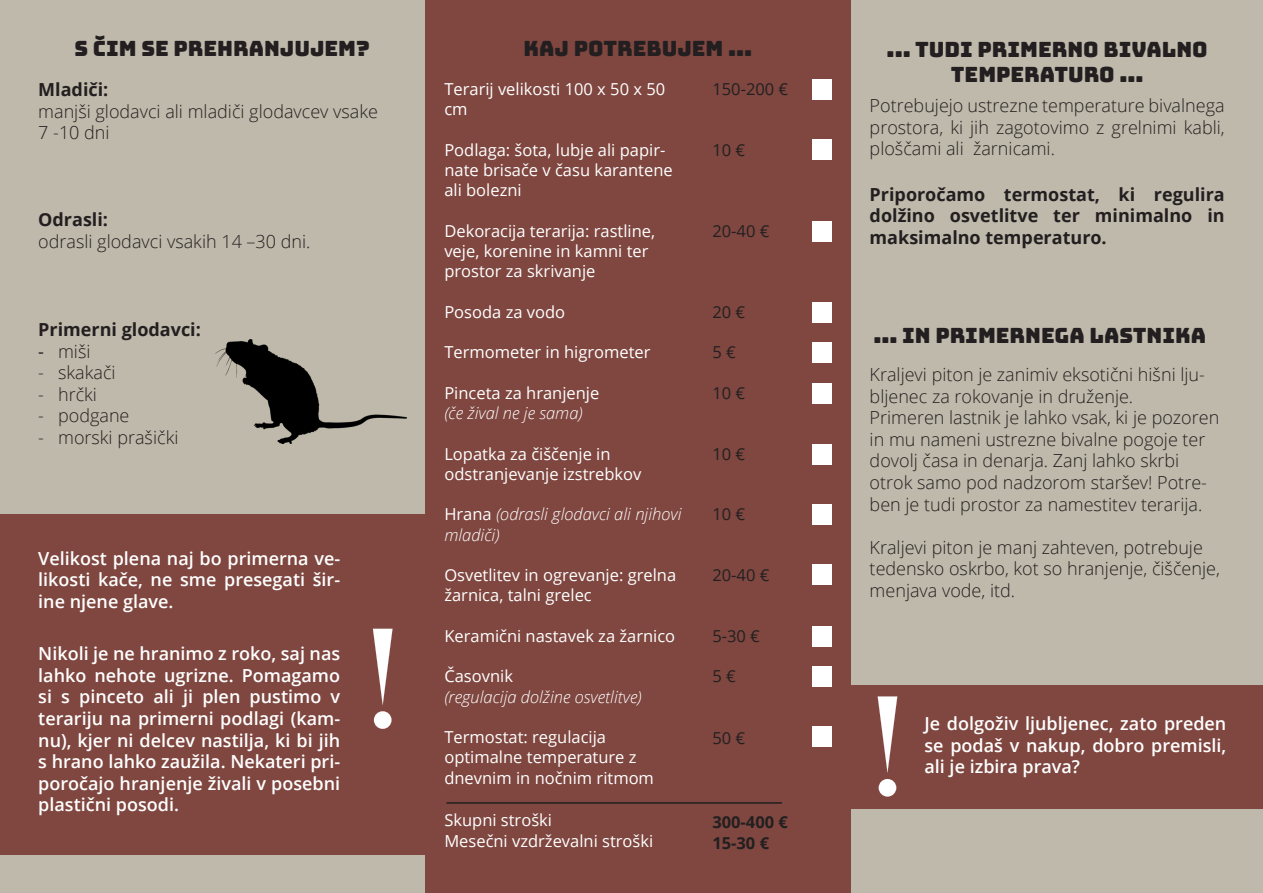
<style>
.page{position:relative;width:1263px;height:893px;background:#fff}
.page>*{position:absolute;margin:0;border:0;box-sizing:border-box;transform-origin:0 0}
.t1{font:21px "Bungee";color:#231f20}
.t2{font:300 18px/21.6px "Open Sans";color:#231f20}
.t3{font:600 18px/21.6px "Open Sans";color:#fff;text-align:justify}
.t4{font:700 18px/21.6px "Open Sans";color:#231f20;text-align:justify}
.t5{font:16.5px/20.2px "Open Sans";color:#fff}
.t6{font:italic 300 16.5px/20.2px "Open Sans";color:#fff}
.t7{font:16.5px "Open Sans";color:#231f20}
.t8{font:700 16.5px "Open Sans";color:#231f20}
.s1{font-weight:400;font-style:normal}
.s2{font-weight:400}
</style>
<div class="page">
<div style="left:0;top:0;width:425px;height:893px;background:#beb9aa"></div>
<div style="left:850px;top:0;width:413px;height:893px;background:#beb9aa"></div>
<div style="left:0;top:514px;width:425px;height:341px;background:#7f4740"></div>
<div style="left:425px;top:0;width:425px;height:893px;background:#7f4740"></div>
<div style="left:812px;top:80px;width:19px;height:20px;background:#fff"></div>
<div style="left:812px;top:140px;width:19px;height:20px;background:#fff"></div>
<div style="left:812px;top:222px;width:19px;height:20px;background:#fff"></div>
<div style="left:812px;top:302px;width:19px;height:21px;background:#fff"></div>
<div style="left:812px;top:342px;width:19px;height:21px;background:#fff"></div>
<div style="left:812px;top:384px;width:19px;height:20px;background:#fff"></div>
<div style="left:812px;top:444px;width:19px;height:20px;background:#fff"></div>
<div style="left:812px;top:504px;width:19px;height:21px;background:#fff"></div>
<div style="left:812px;top:565px;width:19px;height:20px;background:#fff"></div>
<div style="left:812px;top:626px;width:19px;height:20px;background:#fff"></div>
<div style="left:812px;top:666px;width:19px;height:21px;background:#fff"></div>
<div style="left:812px;top:727px;width:19px;height:20px;background:#fff"></div>
<hr style="left:446px;top:802px;width:336px;height:2px;background:#231f20">
<div style="left:850px;top:685px;width:413px;height:123px;background:#7f4740"></div>
<svg style="left:878px;top:696px;width:19px;height:77px"></svg>
<svg style="left:879px;top:779px;width:17px;height:18px"></svg>
<svg style="left:373px;top:629px;width:20px;height:76px"></svg>
<svg style="left:374px;top:711px;width:18px;height:18px"></svg>
<img style="left:216px;top:340px;width:190px;height:104px">
<p class="t1" style="left:75px;top:37px;width:297px">S ČIM SE PREHRANJUJEM?</p>
<p class="t1" style="left:524px;top:37px;width:230px">KAJ POTREBUJEM ...</p>
<p class="t4" style="left:38px;top:78px;width:72px">Mladiči:</p>
<p class="t2" style="left:38px;top:100px;width:341px">manjši glodavci ali mladiči glodavcev vsake</p>
<p class="t2" style="left:38px;top:122px;width:73px">7 -10 dni</p>
<p class="t5" style="left:444px;top:79px;width:222px">Terarij velikosti 100 x 50 x 50 cm</p>
<p class="t5" style="left:444px;top:139px;width:230px">Podlaga: šota, lubje ali papir&shy;nate brisače v času karantene ali bolezni</p>
<p class="t5" style="left:444px;top:220px;width:212px">Dekoracija terarija: rastline, veje, korenine in kamni ter prostor za skrivanje</p>
<p class="t5" style="left:444px;top:301px;width:122px">Posoda za vodo</p>
<p class="t5" style="left:444px;top:342px;width:208px">Termometer in higrometer</p>
<p class="t5" style="left:444px;top:382px;width:156px">Pinceta za hranjenje</p>
<p class="t6" style="left:444px;top:402px;width:140px">(če žival ne je sama)</p>
<p class="t5" style="left:444px;top:443px;width:168px">Lopatka za čiščenje in</p>
<p class="t5" style="left:444px;top:463px;width:199px">odstranjevanje izstrebkov</p>
<p class="t6" style="left:444px;top:504px;width:239px"><span class="s1">Hrana</span> (odrasli glodavci ali njihovi mladiči)</p>
<p class="t5" style="left:444px;top:565px;width:233px">Osvetlitev in ogrevanje: grelna žarnica, talni grelec</p>
<p class="t5" style="left:444px;top:625px;width:232px">Keramični nastavek za žarnico</p>
<p class="t5" style="left:444px;top:666px;width:70px">Časovnik</p>
<p class="t6" style="left:444px;top:686px;width:199px">(regulacija dolžine osvetlitve)</p>
<p class="t5" style="left:444px;top:727px;width:163px">Termostat: regulacija</p>
<p class="t5" style="left:444px;top:747px;width:211px">optimalne temperature z dnevnim in nočnim ritmom</p>
<p class="t5" style="left:444px;top:809px;width:109px">Skupni stroški</p>
<p class="t5" style="left:444px;top:830px;width:210px">Mesečni vzdrževalni stroški</p>
<p class="t7" style="left:712px;top:78px;width:77px">150-200 €</p>
<p class="t7" style="left:712px;top:139px;width:34px">10 €</p>
<p class="t4" style="left:38px;top:208px;width:71px">Odrasli:</p>
<p class="t2" style="left:38px;top:230px;width:274px">odrasli glodavci vsakih 14 –30 dni.</p>
<p class="t7" style="left:712px;top:220px;width:59px">20-40 €</p>
<p class="t7" style="left:712px;top:301px;width:34px">20 €</p>
<p class="t7" style="left:712px;top:341px;width:25px">5 €</p>
<p class="t7" style="left:712px;top:382px;width:34px">10 €</p>
<p class="t4" style="left:38px;top:318px;width:164px">Primerni glodavci:</p>
<p class="t2" style="left:38px;top:340px;width:54px"><span class="s2">-</span> miši</p>
<p class="t2" style="left:38px;top:361px;width:79px">- skakači</p>
<p class="t2" style="left:38px;top:383px;width:60px">- hrčki</p>
<p class="t2" style="left:38px;top:405px;width:93px">- podgane</p>
<p class="t2" style="left:38px;top:426px;width:142px">- morski prašički</p>
<p class="t7" style="left:712px;top:442px;width:34px">10 €</p>
<p class="t7" style="left:712px;top:503px;width:34px">10 €</p>
<p class="t3" style="left:38px;top:547px;width:303px">Velikost plena naj bo primerna ve&shy;likosti kače, ne sme presegati šir&shy;ine njene glave.</p>
<p class="t3" style="left:38px;top:642px;width:303px">Nikoli je ne hranimo z roko, saj nas lahko nehote ugrizne. Pomagamo si s pinceto ali ji plen pustimo v terariju na primerni podlagi (kam&shy;nu), kjer ni delcev nastilja, ki bi jih s hrano lahko zaužila. Nekateri pri&shy;poročajo hranjenje živali v posebni plastični posodi.</p>
<p class="t7" style="left:712px;top:564px;width:59px">20-40 €</p>
<p class="t7" style="left:712px;top:625px;width:49px">5-30 €</p>
<p class="t7" style="left:712px;top:665px;width:25px">5 €</p>
<p class="t7" style="left:712px;top:727px;width:34px">50 €</p>
<p class="t8" style="left:712px;top:810px;width:77px">300-400 €</p>
<p class="t8" style="left:712px;top:831px;width:58px">15-30 €</p>
<p class="t1" style="left:886px;top:37px;width:323px">... TUDI PRIMERNO BIVALNO</p>
<p class="t1" style="left:951px;top:62px;width:194px">TEMPERATURO ...</p>
<p class="t2" style="left:870px;top:94px;width:357px;text-align:justify">Potrebujejo ustrezne temperature bivalnega prostora, ki jih zagotovimo z grelnimi kabli, ploščami ali žarnicami.</p>
<p class="t4" style="left:870px;top:183px;width:357px">Priporočamo termostat, ki regulira dolžino osvetlitve ter minimalno in maksimalno temperaturo.</p>
<p class="t1" style="left:873px;top:323px;width:334px">... IN PRIMERNEGA LASTNIKA</p>
<p class="t2" style="left:870px;top:363px;width:337px">Kraljevi piton je zanimiv eksotični hišni lju&shy;bljenec za rokovanje in druženje.</p>
<p class="t2" style="left:870px;top:406px;width:351px">Primeren lastnik je lahko vsak, ki je pozoren in mu nameni ustrezne bivalne pogoje ter dovolj časa in denarja. Zanj lahko skrbi otrok samo pod nadzorom staršev! Potre&shy;ben je tudi prostor za namestitev terarija.</p>
<p class="t2" style="left:870px;top:536px;width:352px">Kraljevi piton je manj zahteven, potrebuje tedensko oskrbo, kot so hranjenje, čiščenje, menjava vode, itd.</p>
<p class="t3" style="left:924px;top:712px;width:303px">Je dolgoživ ljubljenec, zato preden se podaš v nakup, dobro premisli, ali je izbira prava?</p>
</div>
